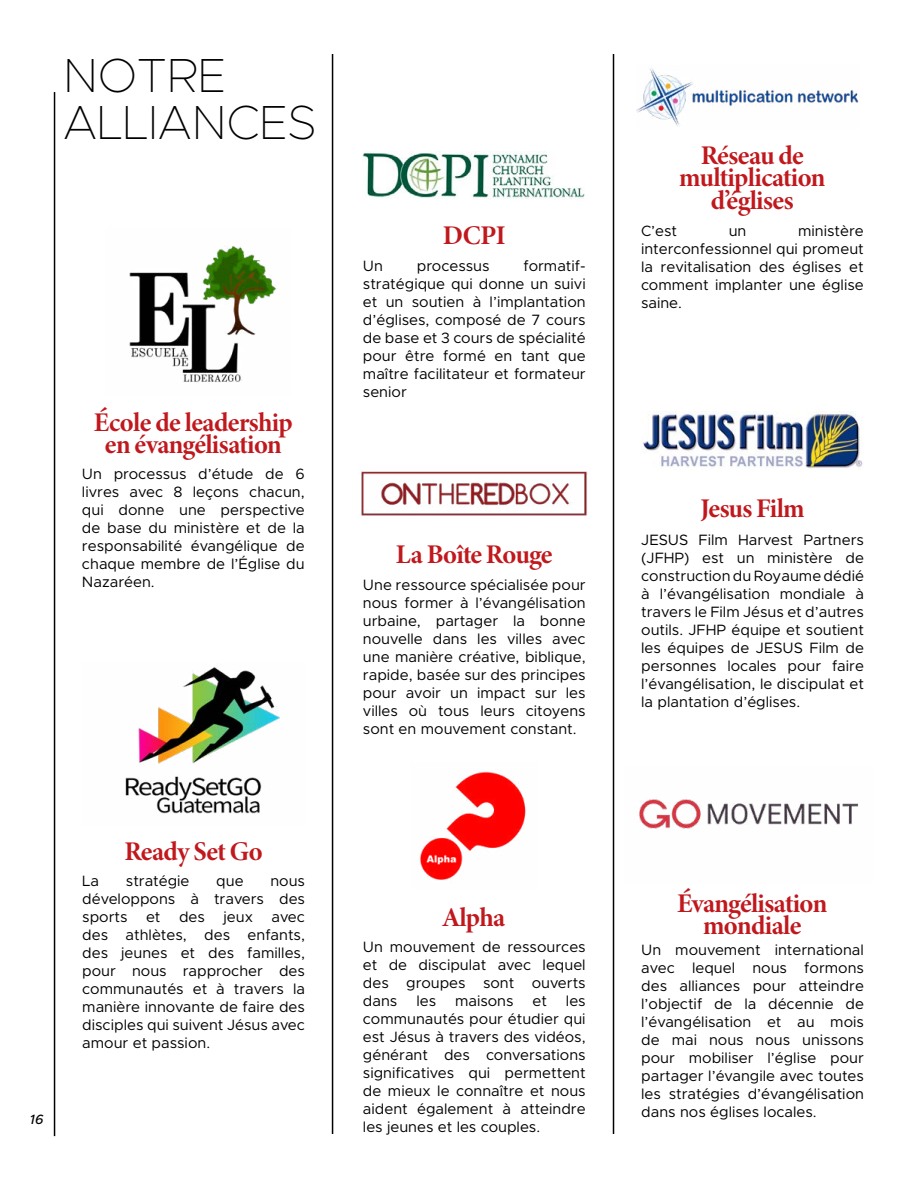
<style>
.page{position:relative;width:918px;height:1188px;background:#fff}
.page>*{position:absolute;margin:0;border:0;box-sizing:border-box;transform-origin:0 0}
.t1{font:100 48px/46.5px "Metropolis";color:#000}
.t2{font:27px/22.5px "Minion Variable Concept";letter-spacing:-.025em;color:#c0181d;text-align:center}
.t3{font:15px/18px "Metropolis";color:#000;text-align:justify}
.t4{font:italic 500 13.5px "Metropolis";color:#000}
</style>
<div class="page">
<hr style="left:332px;top:54px;width:1px;height:1080px;background:#000">
<hr style="left:613px;top:54px;width:1px;height:1080px;background:#000">
<hr style="left:54px;top:92px;width:1px;height:1044px;background:#000">
<img style="left:639px;top:799px;width:220px;height:30px">
<img style="left:420px;top:771px;width:106px;height:109px">
<img style="left:361px;top:471px;width:226px;height:45px">
<img style="left:363px;top:151px;width:222px;height:48px">
<img style="left:129px;top:246px;width:149px;height:137px">
<img style="left:637px;top:68px;width:222px;height:58px">
<img style="left:125px;top:667px;width:155px;height:147px">
<img style="left:641px;top:411px;width:222px;height:58px">
<h1 class="t1" style="left:63px;top:52px;width:255px">NOTRE<br>ALLIANCES</h1>
<h2 class="t2" style="left:94px;top:411px;width:201px">École de leadership en évangélisation</h2>
<p class="t3" style="left:82px;top:464px;width:224px">Un processus d’étude de 6 livres avec 8 leçons chacun, qui donne une perspective de base du ministère et de la responsabilité évangélique de chaque membre de l’Église du Nazaréen.</p>
<p class="t4" style="left:30px;top:1111px;width:15px">16</p>
<h2 class="t2" style="left:124px;top:840px;width:140px">Ready Set Go</h2>
<p class="t3" style="left:82px;top:872px;width:18px">La</p>
<p class="t3" style="left:126px;top:872px;width:65px">stratégie</p>
<p class="t3" style="left:216px;top:872px;width:29px">que</p>
<p class="t3" style="left:82px;top:872px;width:224px;text-indent:188px">nous développons à travers des sports et des jeux avec des athlètes, des enfants, des jeunes et des familles, pour nous rapprocher des communautés et à travers la manière innovante de faire des disciples qui suivent Jésus avec amour et passion.</p>
<h2 class="t2" style="left:443px;top:223px;width:64px">DCPI</h2>
<p class="t3" style="left:363px;top:257px;width:224px;text-indent:160px">formatif&shy;stratégique qui donne un suivi et un soutien à l’implantation d’églises, composé de 7 cours de base et 3 cours de spécialité pour être formé en tant que maître facilitateur et formateur senior</p>
<p class="t3" style="left:363px;top:257px;width:22px">Un</p>
<p class="t3" style="left:417px;top:257px;width:74px">processus</p>
<h2 class="t2" style="left:396px;top:543px;width:158px">La Boîte Rouge</h2>
<p class="t3" style="left:363px;top:575px;width:224px">Une ressource spécialisée pour nous former à l’évangélisation urbaine, partager la bonne nouvelle dans les villes avec une manière créative, biblique, rapide, basée sur des principes pour avoir un impact sur les villes où tous leurs citoyens sont en mouvement constant.</p>
<h2 class="t2" style="left:443px;top:906px;width:64px">Alpha</h2>
<p class="t3" style="left:363px;top:938px;width:224px">Un mouvement de ressources et de discipulat avec lequel des groupes sont ouverts dans</p>
<p class="t3" style="left:416px;top:992px;width:21px">les</p>
<p class="t3" style="left:455px;top:992px;width:60px">maisons</p>
<p class="t3" style="left:533px;top:992px;width:16px">et</p>
<p class="t3" style="left:363px;top:992px;width:224px;text-indent:203px">les communautés pour étudier qui est Jésus à travers des vidéos, générant des conversations significatives qui permettent de mieux le connaître et nous aident également à atteindre les jeunes et les couples.</p>
<h2 class="t2" style="left:679px;top:144px;width:148px">Réseau de multiplication d’églises</h2>
<p class="t3" style="left:641px;top:222px;width:224px;text-indent:157px">ministère interconfessionnel qui promeut la revitalisation des églises et comment implanter une église saine.</p>
<p class="t3" style="left:641px;top:222px;width:38px">C’est</p>
<p class="t3" style="left:729px;top:222px;width:19px">un</p>
<h2 class="t2" style="left:701px;top:497px;width:106px">Jesus Film</h2>
<p class="t3" style="left:641px;top:531px;width:224px">JESUS Film Harvest Partners (JFHP) est un ministère de construction du Royaume dédié à l’évangélisation mondiale à travers le Film Jésus et d’autres outils. JFHP équipe et soutient les équipes de JESUS Film de personnes locales pour faire l’évangélisation, le discipulat et la plantation d’églises.</p>
<h2 class="t2" style="left:677px;top:892px;width:152px">Évangélisation mondiale</h2>
<p class="t3" style="left:641px;top:941px;width:224px">Un mouvement international avec lequel nous formons des alliances pour atteindre l’objectif de la décennie de l’évangélisation et au mois de mai nous nous unissons pour mobiliser l’église pour partager l’évangile avec toutes les stratégies d’évangélisation dans nos églises locales.</p>
</div>
